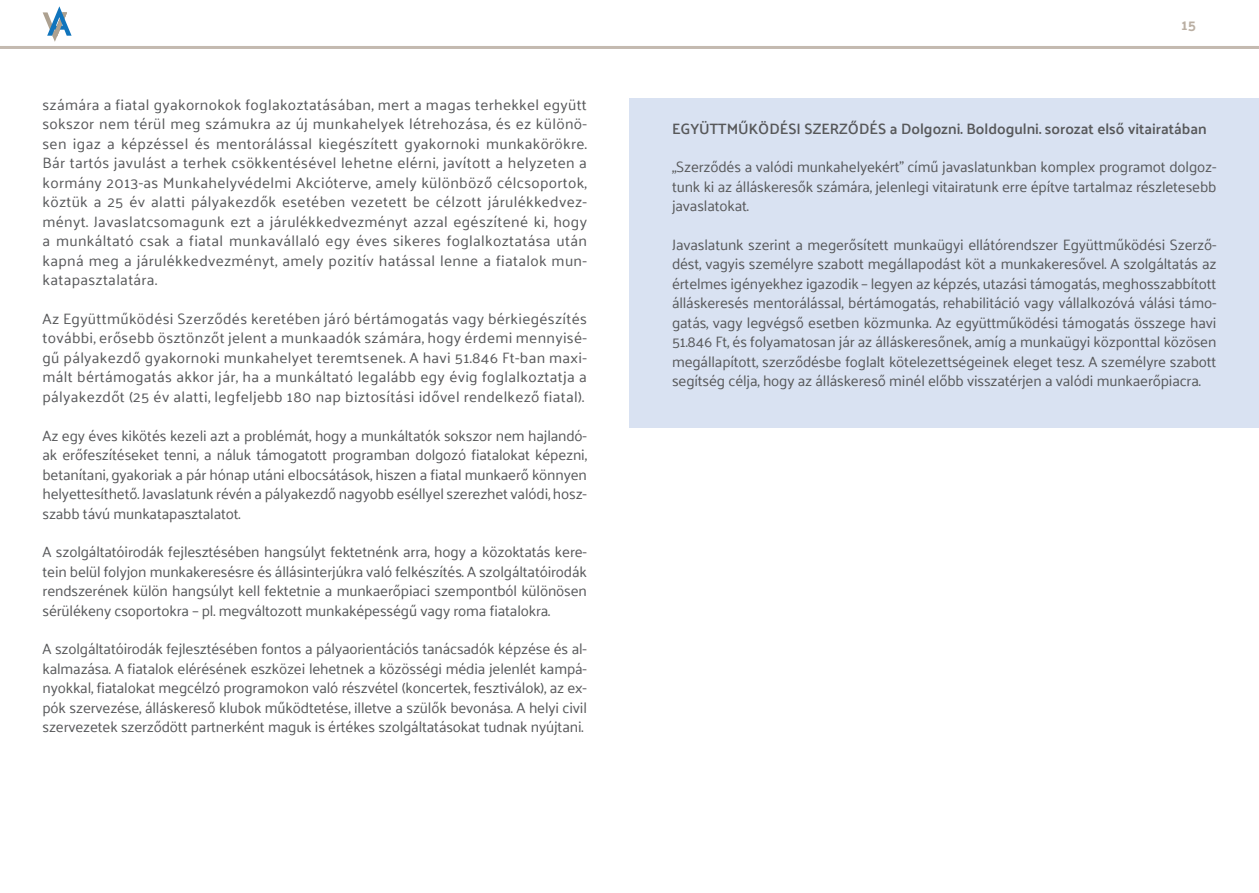
<style>
.page{position:relative;width:1259px;height:893px;background:#fff}
.page>*{position:absolute;margin:0;border:0;box-sizing:border-box;transform-origin:0 0}
.t1{font:15px/19.5px "Palanquin";letter-spacing:-.01em;color:#57585a;text-align:justify}
.t2{font:600 15px "Palanquin";color:#57585a}
.t3{font:700 15px "Palanquin";color:#baafa3}
</style>
<div class="page">
<hr style="left:0;top:46px;width:1259px;height:3px;background:#c4bab0">
<svg style="left:43px;top:6px;width:29px;height:36px"></svg>
<div style="left:629px;top:98px;width:630px;height:330px;background:#d9e2f2"></div>
<p class="t1" style="left:43px;top:95px;width:546px">számára a fiatal gyakornokok foglakoztatásában, mert a magas terhekkel együtt sokszor nem térül meg számukra az új munkahelyek létrehozása, és ez különö&shy;sen igaz a képzéssel és mentorálással kiegészített gyakornoki munkakörökre.<br>Bár tartós javulást a terhek csökkentésével lehetne elérni, javított a helyzeten a kormány 2013-as Munkahelyvédelmi Akcióterve, amely különböző célcsoportok, köztük a 25 év alatti pályakezdők esetében vezetett be célzott járulékkedvez&shy;ményt. Javaslatcsomagunk ezt a járulékkedvezményt azzal egészítené ki, hogy a munkáltató csak a fiatal munkavállaló egy éves sikeres foglalkoztatása után kapná meg a járulékkedvezményt, amely pozitív hatással lenne a fiatalok mun&shy;katapasztalatára.</p>
<p class="t1" style="left:43px;top:309px;width:546px">Az Együttműködési Szerződés keretében járó bértámogatás vagy bérkiegészítés további, erősebb ösztönzőt jelent a munkaadók számára, hogy érdemi mennyisé&shy;gű pályakezdő gyakornoki munkahelyet teremtsenek. A havi 51.846 Ft-ban maxi&shy;mált bértámogatás akkor jár, ha a munkáltató legalább egy évig foglalkoztatja a pályakezdőt (25 év alatti, legfeljebb 180 nap biztosítási idővel rendelkező fiatal).</p>
<p class="t1" style="left:43px;top:426px;width:546px">Az egy éves kikötés kezeli azt a problémát, hogy a munkáltatók sokszor nem hajlandó&shy;ak erőfeszítéseket tenni, a náluk támogatott programban dolgozó fiatalokat képezni, betanítani, gyakoriak a pár hónap utáni elbocsátások, hiszen a fiatal munkaerő könnyen helyettesíthető. Javaslatunk révén a pályakezdő nagyobb eséllyel szerezhet valódi, hos - szabb távú munkatapasztalatot.</p>
<p class="t1" style="left:43px;top:542px;width:546px">A szolgáltatóirodák fejlesztésében hangsúlyt fektetnénk arra, hogy a közoktatás kere&shy;tein belül folyjon munkakeresésre és állásinterjúkra való felkészítés. A szolgáltatóirodák rendszerének külön hangsúlyt kell fektetnie a munkaerőpiaci szempontból különösen sérülékeny csoportokra – pl. megváltozott munkaképességű vagy roma fiatalokra.</p>
<p class="t1" style="left:43px;top:639px;width:546px">A szolgáltatóirodák fejlesztésében fontos a pályaorientációs tanácsadók képzése és al&shy;kalmazása. A fiatalok elérésének eszközei lehetnek a közösségi média jelenlét kampá&shy;nyokkal, fiatalokat megcélzó programokon való részvétel (koncertek, fesztiválok), az ex&shy;pók szervezése, álláskereső klubok működtetése, illetve a szülők bevonása. A helyi civil szervezetek szerződött partnerként maguk is értékes szolgáltatásokat tudnak nyújtani.</p>
<p class="t3" style="left:1181px;top:16px;width:16px">15</p>
<p class="t2" style="left:672px;top:120px;width:536px">EGYÜTTMŰKÖDÉSI SZERZŐDÉS a Dolgozni. Boldogulni. sorozat első vitairatában</p>
<p class="t1" style="left:672px;top:157px;width:546px">„Szerződés a valódi munkahelyekért” című javaslatunkban komplex programot dolgoz&shy;tunk ki az álláskeresők számára, jelenlegi vitairatunk erre építve tartalmaz részletesebb javaslatokat.</p>
<p class="t1" style="left:672px;top:235px;width:546px">Javaslatunk szerint a megerősített munkaügyi ellátórendszer Együttműködési Szerző&shy;dést, vagyis személyre szabott megállapodást köt a munkakeresővel. A szolgáltatás az értelmes igényekhez igazodik – legyen az képzés, utazási támogatás, meghosszabbított álláskeresés mentorálással, bértámogatás, rehabilitáció vagy vállalkozóvá válási támo&shy;gatás, vagy legvégső esetben közmunka. Az együttműködési támogatás összege havi 51.846 Ft, és folyamatosan jár az álláskeresőnek, amíg a munkaügyi központtal közösen megállapított, szerződésbe foglalt kötelezettségeinek eleget tesz. A személyre szabott segítség célja, hogy az álláskereső minél előbb visszatérjen a valódi munkaerőpiacra.</p>
</div>
